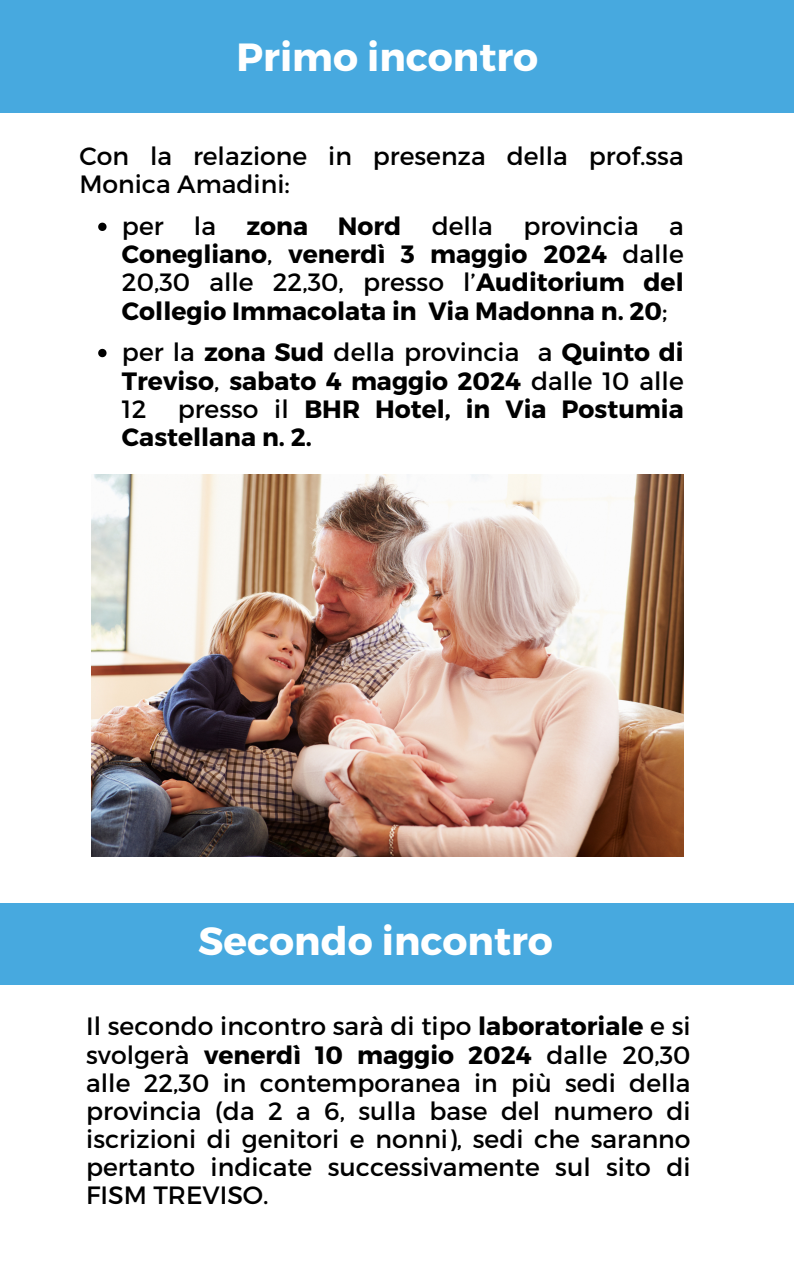
<style>
.page{position:relative;width:794px;height:1266px;background:#fff}
.page>*{position:absolute;margin:0;border:0;box-sizing:border-box;transform-origin:0 0}
.t1{font:700 39.3px "Montserrat";color:#fff}
.t2{font:25.05px/28.1px "Montserrat";color:#000}
.t3{font:700 25.05px/28.1px "Montserrat";color:#000;text-align:justify}
.s1{font-weight:400}
.s2{font-weight:700}
</style>
<div class="page">
<svg style="left:98px;top:223px;width:8px;height:8px"></svg>
<svg style="left:98px;top:349px;width:8px;height:8px"></svg>
<img style="left:91px;top:474px;width:592px;height:382px">
<div style="left:0;top:0;width:793px;height:112px;background:#47a9df"></div>
<div style="left:0;top:903px;width:793px;height:81px;background:#47a9df"></div>
<p class="t1" style="left:236px;top:32px;width:303px">Primo incontro</p>
<h1 class="t2" style="left:79px;top:141px;width:605px">Con la relazione in presenza della prof.ssa<br>Monica Amadini:</h1>
<p class="t3" style="left:122px;top:211px;width:563px"><span class="s1">per la</span> zona Nord <span class="s1">della provincia a </span>Conegliano<span class="s1">,</span> venerdì 3 maggio 2024 <span class="s1">dalle 20,30 alle 22,30, presso l’</span>Auditorium del Collegio Immacolata in Via Madonna n. 20<span class="s1">;</span></p>
<p class="t3" style="left:122px;top:337px;width:563px"><span class="s1">per la</span> zona Sud <span class="s1">della provincia a</span> Quinto di Treviso<span class="s1">,</span> sabato 4 maggio 2024 <span class="s1">dalle 10 alle 12 presso il</span> BHR Hotel, in Via Postumia Castellana n. 2.</p>
<h1 class="t1" style="left:198px;top:915px;width:356px">Secondo incontro</h1>
<p class="t2" style="left:86px;top:1011px;width:605px;text-align:justify">Il secondo incontro sarà di tipo <span class="s2">laboratoriale</span> e si svolgerà <span class="s2">venerdì 10 maggio 2024</span> dalle 20,30 alle 22,30 in contemporanea in più sedi della provincia (da 2 a 6, sulla base del numero di iscrizioni di genitori e nonni), sedi che saranno pertanto indicate successivamente sul sito di FISM TREVISO.</p>
</div>
